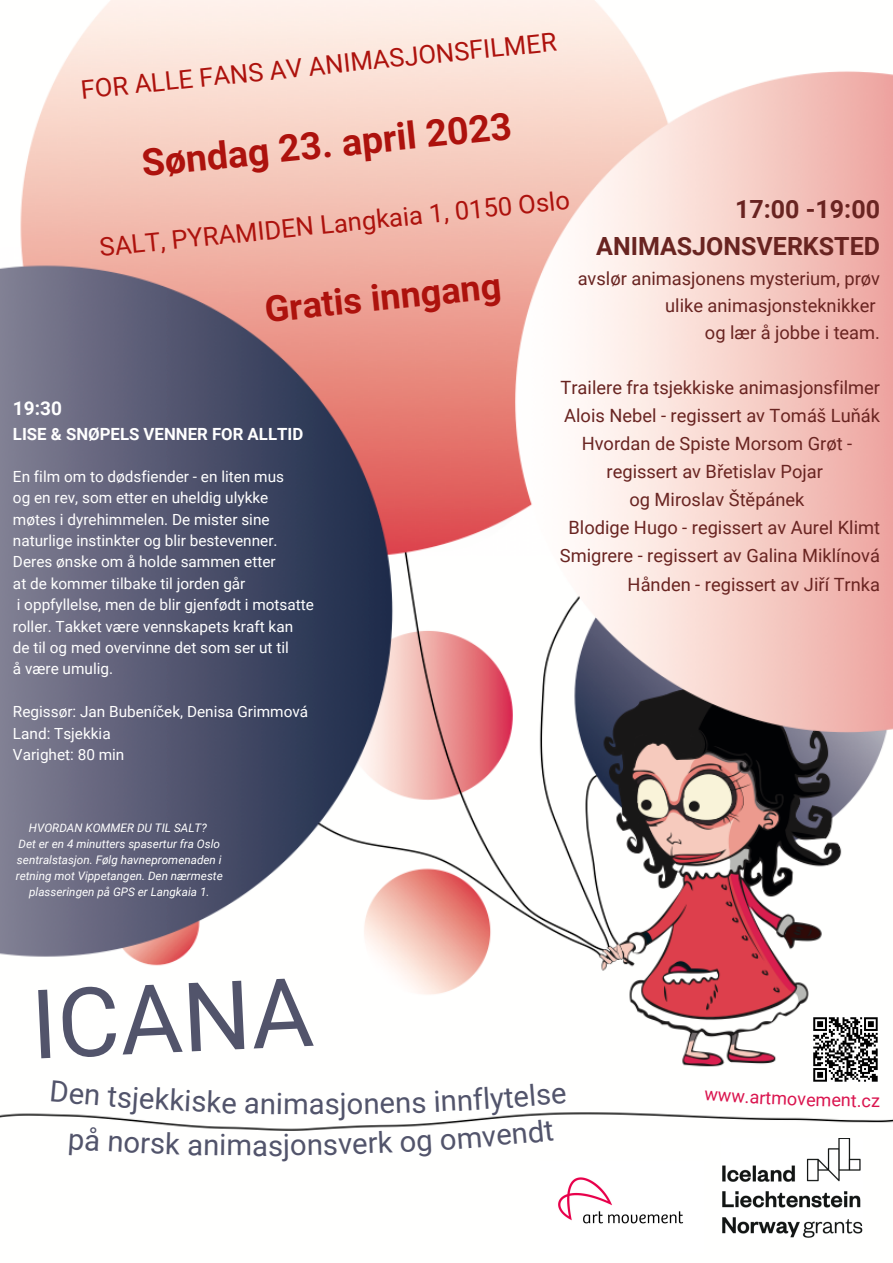
<style>
.page{position:relative;width:893px;height:1263px;background:#fff}
.page>*{position:absolute;margin:0;border:0;box-sizing:border-box;transform-origin:0 0}
.t1{font:96.07px "Roboto";color:#52546b}
.t2{font:700 37.65px "Roboto";color:#ad120d}
.t3{font:700 36.15px "Roboto";color:#ad120d}
.t4{font:29.25px "Roboto";color:#52546b}
.t5{font:25.58px "Roboto";color:#ad120d}
.t6{font:700 25.05px/37.1px "Roboto";color:#692421;text-align:right}
.t7{font:700 18.98px "Roboto";color:#fff}
.t8{font:18.3px/27px "Roboto";color:#692421;text-align:right}
.t9{font:18px "Roboto";color:#da154f}
.t10{font:700 16.8px "Roboto";color:#fff}
.t11{font:15.38px/21.4px "Roboto";color:#fff}
.t12{font:italic 11.77px/16.1px "Roboto";color:#fff;text-align:center}
</style>
<div class="page">
<img style="left:0;top:0;width:893px;height:1238px">
<img style="left:721px;top:1138px;width:141px;height:99px">
<img style="left:541px;top:1161px;width:162px;height:77px">
<img style="left:811px;top:1015px;width:69px;height:68px">
<svg style="left:704px;top:1091px;width:27px;height:11px"></svg>
<svg style="left:51px;top:1080px;width:48px;height:25px"></svg>
<svg style="left:156px;top:1087px;width:80px;height:26px"></svg>
<svg style="left:245px;top:1092px;width:36px;height:22px"></svg>
<svg style="left:339px;top:1092px;width:86px;height:28px"></svg>
<svg style="left:530px;top:1083px;width:36px;height:22px"></svg>
<svg style="left:69px;top:1126px;width:31px;height:29px"></svg>
<svg style="left:109px;top:1131px;width:71px;height:23px"></svg>
<svg style="left:189px;top:1134px;width:36px;height:21px"></svg>
<svg style="left:338px;top:1130px;width:94px;height:27px"></svg>
<svg style="left:441px;top:1119px;width:113px;height:31px"></svg>
<h3 class="t5" style="left:79px;top:76px;width:479px;rotate:-6deg">FOR ALLE FANS AV ANIMASJONSFILMER</h3>
<h2 class="t2" style="left:139px;top:142px;width:373px;rotate:-6deg">Søndag 23. april 2023</h2>
<h3 class="t5" style="left:98px;top:234px;width:474px;rotate:-6deg">SALT, PYRAMIDEN Langkaia 1, 0150 Oslo</h3>
<h3 class="t3" style="left:263px;top:289px;width:239px;rotate:-6deg">Gratis inngang</h3>
<h3 class="t6" style="left:596px;top:191px;width:285px">17:00 -19:00<br>ANIMASJONSVERKSTED</h3>
<p class="t8" style="left:578px;top:265px;width:304px">avslør animasjonens mysterium, prøv ulike animasjonsteknikker<br>og lær å jobbe i team.</p>
<p class="t8" style="left:560px;top:374px;width:321px">Trailere fra tsjekkiske animasjonsfilmer</p>
<p class="t8" style="left:564px;top:402px;width:317px">Alois Nebel - regissert av Tomáš Luňák</p>
<p class="t8" style="left:582px;top:430px;width:272px">Hvordan de Spiste Morsom Grøt -</p>
<p class="t8" style="left:606px;top:458px;width:218px">regissert av Břetislav Pojar</p>
<p class="t8" style="left:629px;top:486px;width:177px">og Miroslav Štěpánek</p>
<p class="t8" style="left:568px;top:514px;width:313px">Blodige Hugo - regissert av Aurel Klimt</p>
<p class="t8" style="left:560px;top:543px;width:322px">Smigrere - regissert av Galina Miklínová</p>
<p class="t8" style="left:627px;top:571px;width:254px">Hånden - regissert av Jiří Trnka</p>
<p class="t7" style="left:13px;top:398px;width:50px">19:30</p>
<p class="t10" style="left:13px;top:424px;width:292px">LISE &amp; SNØPELS VENNER FOR ALLTID</p>
<p class="t11" style="left:13px;top:466px;width:302px">En film om to dødsfiender - en liten mus<br>og en rev, som etter en uheldig ulykke møtes i dyrehimmelen. De mister sine naturlige instinkter og blir bestevenner.<br>Deres ønske om å holde sammen etter<br>at de kommer tilbake til jorden går<br>i oppfyllelse, men de blir gjenfødt i motsatte roller. Takket være vennskapets kraft kan<br>de til og med overvinne det som ser ut til<br>å være umulig.</p>
<p class="t11" style="left:13px;top:701px;width:297px">Regissør: Jan Bubeníček, Denisa Grimmová<br>Land: Tsjekkia<br>Varighet: 80 min</p>
<p class="t12" style="left:16px;top:819px;width:209px">HVORDAN KOMMER DU TIL SALT?<br>Det er en 4 minutters spasertur fra Oslo sentralstasjon. Følg havnepromenaden i retning mot Vippetangen. Den nærmeste plasseringen på GPS er Langkaia 1.</p>
<h1 class="t1" style="left:28px;top:970px;width:284px;rotate:-3deg">ICANA</h1>
<h3 class="t4" style="left:109px;top:1079px;width:49px;rotate:4deg">tsje</h3>
<h3 class="t4" style="left:283px;top:1087px;width:58px">mas</h3>
<h3 class="t4" style="left:432px;top:1084px;width:51px;rotate:-3deg">innf</h3>
<h3 class="t4" style="left:482px;top:1082px;width:48px;rotate:-4deg">lyte</h3>
<h3 class="t4" style="left:226px;top:1128px;width:58px">mas</h3>
<h3 class="t4" style="left:283px;top:1128px;width:57px;rotate:-1deg">jons</h3>
<p class="t9" style="left:732px;top:1085px;width:42px;rotate:3deg">w.art</p>
<p class="t9" style="left:771px;top:1088px;width:46px;rotate:2deg">move</p>
<p class="t9" style="left:816px;top:1089px;width:47px;rotate:1deg">ment.</p>
<p class="t9" style="left:861px;top:1090px;width:20px">cz</p>
</div>
